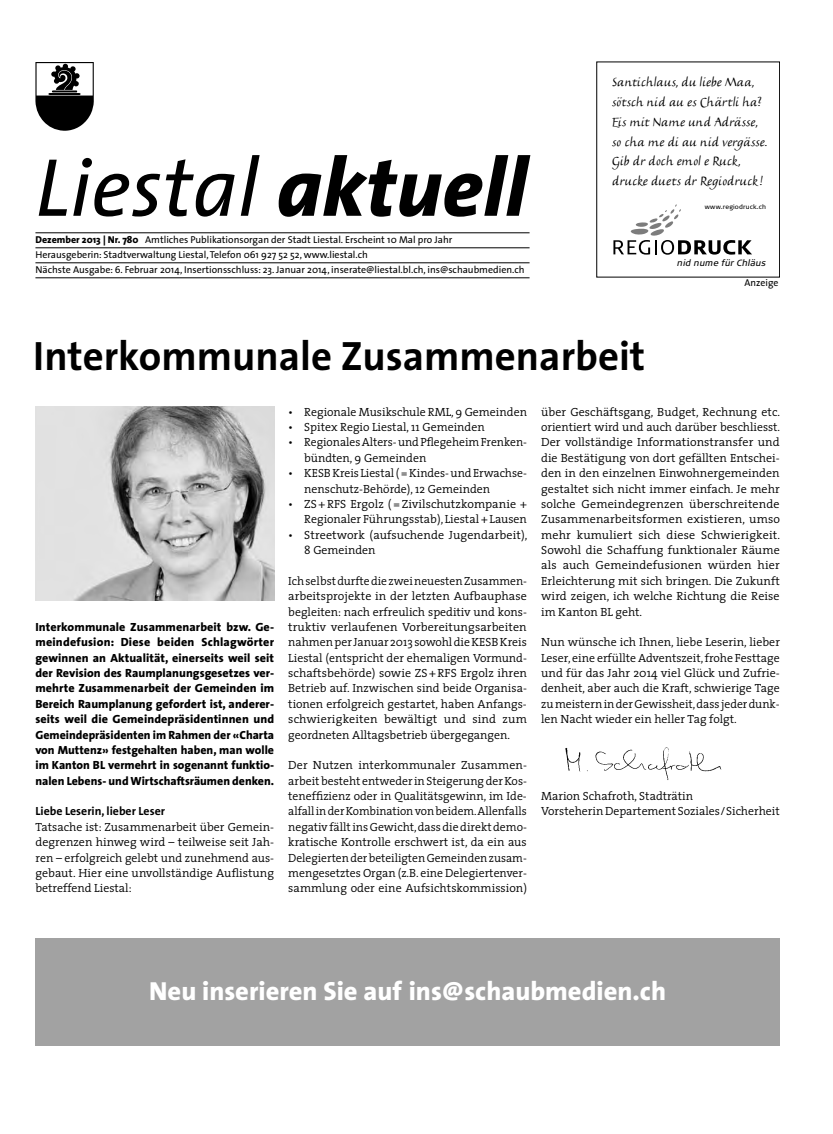
<style>
.page{position:relative;width:833px;height:1134px;background:#fff}
.page>*{position:absolute;margin:0;border:0;box-sizing:border-box;transform-origin:0 0}
.t1{font:italic 83.12px "The Sans";color:#000}
.t2{font:700 41.25px "The Sans";color:#000}
.t3{font:800 26.25px "The Sans";color:#fff}
.t4{font:14px/19.8px "Kasper";letter-spacing:.015em;color:#000}
.t5{font:300 11.88px/15.4px "The Serif";color:#000;text-align:justify}
.t6{font:800 11.88px/15.4px "The Sans";color:#000;text-align:justify}
.t7{font:700 11.88px "The Sans";color:#000}
.t8{font:10px/15px "The Sans";color:#000}
.t9{font:italic 9px "Signa Normal";letter-spacing:.015em;color:#000}
.t10{font:6.38px "Signa Normal";letter-spacing:.025em;color:#000}
.s1{font-weight:800}
</style>
<div class="page">
<svg style="left:35px;top:62px;width:59px;height:69px"></svg>
<hr style="left:35px;top:233px;width:494px;height:1px;background:#000">
<hr style="left:35px;top:248px;width:494px;height:1px;background:#000">
<hr style="left:35px;top:263px;width:494px;height:1px;background:#000">
<hr style="left:35px;top:278px;width:494px;height:1px;background:#000">
<svg style="left:613px;top:204px;width:139px;height:51px"></svg>
<div style="left:35px;top:938px;width:745px;height:108px;background:#a2a2a2"></div>
<img style="left:565px;top:747px;width:157px;height:33px">
<img style="left:35px;top:406px;width:239px;height:194px">
<h1 class="t1" style="left:35px;top:119px;width:493px">Liestal <span class="s1">aktuell</span></h1>
<p class="t8" style="left:35px;top:232px;width:490px"><span class="s1">Dezember 2013 | Nr. 780</span> Amtliches Publikationsorgan der Stadt Liestal. Erscheint 10 Mal pro Jahr<br>Herausgeberin: Stadtverwaltung Liestal, Telefon 061 927 52 52, www.liestal.ch<br>Nächste Ausgabe: 6. Februar 2014, Insertionsschluss: 23. Januar 2014, inserate@liestal.bl.ch, ins@schaubmedien.ch</p>
<p class="t4" style="left:612px;top:73px;width:156px">Santichlaus, du liebe Maa, sötsch nid au es Chärtli ha?<br>Eis mit Name und Adrässe, so cha me di au nid vergässe.<br>Gib dr doch emol e Ruck, drucke duets dr Regiodruck !</p>
<p class="t10" style="left:704px;top:203px;width:63px">www.regiodruck.ch</p>
<p class="t9" style="left:677px;top:258px;width:90px">nid nume für Chläus</p>
<p class="t8" style="left:744px;top:275px;width:35px">Anzeige</p>
<h2 class="t2" style="left:33px;top:321px;width:613px">Interkommunale Zusammenarbeit</h2>
<p class="t6" style="left:35px;top:619px;width:240px">Interkommunale Zusammenarbeit bzw. Ge&shy;meindefusion: Diese beiden Schlagwörter gewinnen an Aktualität, einerseits weil seit der Revision des Raumplanungsgesetzes ver&shy;mehrte Zusammenarbeit der Gemeinden im Bereich Raumplanung gefordert ist, anderer&shy;seits weil die Gemeindepräsidentinnen und Gemeindepräsidenten im Rahmen der «Charta von Muttenz» festgehalten haben, man wolle im Kanton BL vermehrt in sogenannt funktio&shy;nalen Lebens- und Wirtschaftsräumen denken.</p>
<p class="t7" style="left:35px;top:801px;width:131px">Liebe Leserin, lieber Leser</p>
<p class="t5" style="left:35px;top:819px;width:240px">Tatsache ist: Zusammenarbeit über Gemein&shy;degrenzen hinweg wird – teilweise seit Jah&shy;ren – erfolgreich gelebt und zunehmend aus&shy;gebaut. Hier eine unvollständige Auflistung betreffend Liestal:</p>
<p class="t5" style="left:288px;top:404px;width:240px">• Regionale Musikschule RML, 9 Gemeinden</p>
<p class="t5" style="left:288px;top:419px;width:198px">• Spitex Regio Liestal, 11 Gemeinden</p>
<p class="t5" style="left:304px;top:434px;width:224px;text-indent:-16px">• Regionales Alters- und Pflegeheim Frenken&shy;bündten, 9 Gemeinden</p>
<p class="t5" style="left:304px;top:465px;width:224px;text-indent:-16px">• KESB Kreis Liestal (=Kindes- und Erwachse&shy;nenschutz-Behörde), 12 Gemeinden</p>
<p class="t5" style="left:288px;top:496px;width:240px;text-align:right">• ZS+RFS Ergolz (=Zivilschutzkompanie +<br>Regionaler Führungsstab), Liestal + Lausen</p>
<p class="t5" style="left:304px;top:527px;width:225px;text-indent:-16px">• Streetwork (aufsuchende Jugendarbeit),<br>8 Gemeinden</p>
<p class="t5" style="left:288px;top:573px;width:240px">Ich selbst durfte die zwei neuesten Zusammen&shy;arbeitsprojekte in der letzten Aufbauphase begleiten: nach erfreulich speditiv und kons&shy;truktiv verlaufenen Vorbereitungsarbeiten nahmen per Januar 2013 sowohl die KESB Kreis Liestal (entspricht der ehemaligen Vormund&shy;schaftsbehörde) sowie ZS+RFS Ergolz ihren Betrieb auf. Inzwischen sind beide Organisa&shy;tionen erfolgreich gestartet, haben Anfangs&shy;schwierigkeiten bewältigt und sind zum geordneten Alltagsbetrieb übergegangen.</p>
<p class="t5" style="left:288px;top:757px;width:240px">Der Nutzen interkommunaler Zusammen&shy;arbeit besteht entweder in Steigerung der Kos&shy;teneffizienz oder in Qualitätsgewinn, im Ide&shy;alfall in der Kombination von beidem. Allenfalls negativ fällt ins Gewicht, dass die direkt demo&shy;kratische Kontrolle erschwert ist, da ein aus Delegierten der beteiligten Gemeinden zusam&shy;mengesetztes Organ (z.B. eine Delegiertenver&shy;sammlung oder eine Aufsichtskommission)</p>
<p class="t5" style="left:541px;top:404px;width:240px">über Geschäftsgang, Budget, Rechnung etc. orientiert wird und auch darüber beschliesst.<br>Der vollständige Informationstransfer und die Bestätigung von dort gefällten Entschei&shy;den in den einzelnen Einwohnergemeinden gestaltet sich nicht immer einfach. Je mehr solche Gemeindegrenzen überschreitende Zusammenarbeitsformen existieren, umso mehr kumuliert sich diese Schwierigkeit.<br>Sowohl die Schaffung funktionaler Räume als auch Gemeindefusionen würden hier Erleichterung mit sich bringen. Die Zukunft wird zeigen, ich welche Richtung die Reise im Kanton BL geht.</p>
<p class="t5" style="left:541px;top:634px;width:240px">Nun wünsche ich Ihnen, liebe Leserin, lieber Leser, eine erfüllte Adventszeit, frohe Festtage und für das Jahr 2014 viel Glück und Zufrie&shy;denheit, aber auch die Kraft, schwierige Tage zu meistern in der Gewissheit, dass jeder dunk&shy;len Nacht wieder ein heller Tag folgt.</p>
<p class="t5" style="left:541px;top:788px;width:240px">Marion Schafroth, Stadträtin<br>Vorsteherin Departement Soziales/Sicherheit</p>
<h3 class="t3" style="left:149px;top:969px;width:518px">Neu inserieren Sie auf ins@schaubmedien.ch</h3>
</div>
